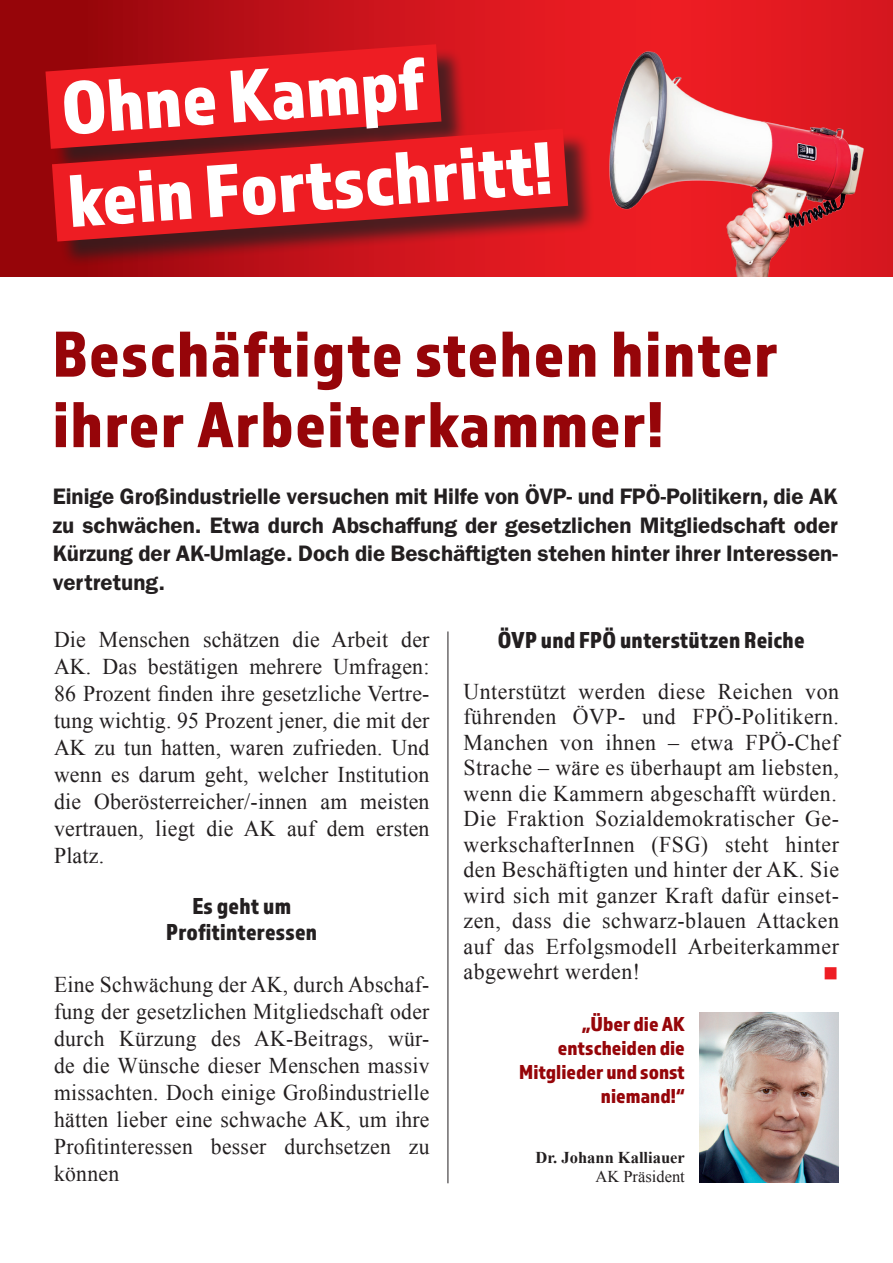
<style>
.page{position:relative;width:893px;height:1263px;background:#fff}
.page>*{position:absolute;margin:0;border:0;box-sizing:border-box;transform-origin:0 0}
.t1{font:77.4px/93px "Almaq Refined";color:#fff}
.t2{font:67.5px/70.5px "Almaq Refined";letter-spacing:.02em;color:#960509}
.t3{font:24px/25.5px "Almaq Refined";letter-spacing:.01em;color:#231f20;text-align:center}
.t4{font:22.5px/25.5px "Times New Roman";letter-spacing:.015em;color:#231f20;text-align:justify}
.t5{font:22.5px/27px "Times New Roman";letter-spacing:.015em;color:#231f20;text-align:justify;scale:.96 1}
.t6{font:600 22.5px/28.5px "ITC Franklin Gothic Std";color:#231f20;text-align:justify}
.t7{font:21px/24px "Almaq Refined";color:#960509;text-align:right}
.t8{font:21px "Wingdings";color:#ee1d23}
.t9{font:700 16.5px "Times New Roman";color:#231f20}
.t10{font:16.5px "Times New Roman";color:#231f20}
</style>
<div class="page">
<svg style="left:521px;top:0;width:372px;height:37px;background:#e51a21"></svg>
<svg style="left:0;top:0;width:521px;height:85px;background:#c21118"></svg>
<svg style="left:0;top:85px;width:648px;height:192px;background:#c5171d"></svg>
<img style="left:492px;top:37px;width:401px;height:239px">
<hr style="left:448px;top:631px;width:1px;height:552px;background:#231f20">
<img style="left:700px;top:1012px;width:138px;height:170px">
<h1 class="t1" style="left:58px;top:60px;width:487px;rotate:-4deg">Ohne Kampf kein Fortschritt!</h1>
<h2 class="t2" style="left:53px;top:317px;width:727px">Beschäftigte stehen hinter ihrer Arbeiterkammer!</h2>
<p class="t6" style="left:53px;top:482px;width:787px">Einige Großindustrielle versuchen mit Hilfe von ÖVP- und FPÖ-Politikern, die AK zu schwächen. Etwa durch Abschaffung der gesetzlichen Mitgliedschaft oder Kürzung der AK-Umlage. Doch die Beschäftigten stehen hinter ihrer Interessen&shy;vertretung.</p>
<p class="t4" style="left:54px;top:626px;width:377px;line-height:27px">Die Menschen schätzen die Arbeit der AK. Das bestätigen mehrere Umfragen:<br>86 Prozent finden ihre gesetzliche Vertre&shy;tung wichtig. 95 Prozent jener, die mit der AK zu tun hatten, waren zufrieden. Und wenn es darum geht, welcher Institution die Oberösterreicher/-innen am meisten vertrauen, liegt die AK auf dem ersten Platz.</p>
<p class="t3" style="left:166px;top:892px;width:152px">Es geht um<br>Profitinteressen</p>
<p class="t5" style="left:54px;top:971px;width:393px">Eine Schwächung der AK, durch Abschaf&shy;fung der gesetzlichen Mitgliedschaft oder durch Kürzung des AK-Beitrags, wür&shy;de die Wünsche dieser Menschen massiv missachten. Doch einige Großindustrielle hätten lieber eine schwache AK, um ihre Profitinteressen besser durchsetzen zu können</p>
<p class="t3" style="left:498px;top:626px;width:309px">ÖVP und FPÖ unterstützen Reiche</p>
<p class="t4" style="left:463px;top:678px;width:377px">Unterstützt werden diese Reichen von führenden ÖVP- und FPÖ-Politikern.<br>Manchen von ihnen – etwa FPÖ-Chef Strache – wäre es überhaupt am liebsten, wenn die Kammern abgeschafft würden.<br>Die Fraktion Sozialdemokratischer Ge&shy;werkschafterInnen (FSG) steht hinter den Beschäftigten und hinter der AK. Sie wird sich mit ganzer Kraft dafür einset&shy;zen, dass die schwarz-blauen Attacken auf das Erfolgsmodell Arbeiterkammer abgewehrt werden!</p>
<p class="t8" style="left:823px;top:962px;width:17px">■</p>
<p class="t7" style="left:519px;top:1011px;width:167px">„Über die AK entscheiden die<br>Mitglieder und sonst niemand!“</p>
<p class="t9" style="left:536px;top:1146px;width:151px">Dr. Johann Kalliauer</p>
<p class="t10" style="left:595px;top:1166px;width:91px">AK Präsident</p>
</div>
